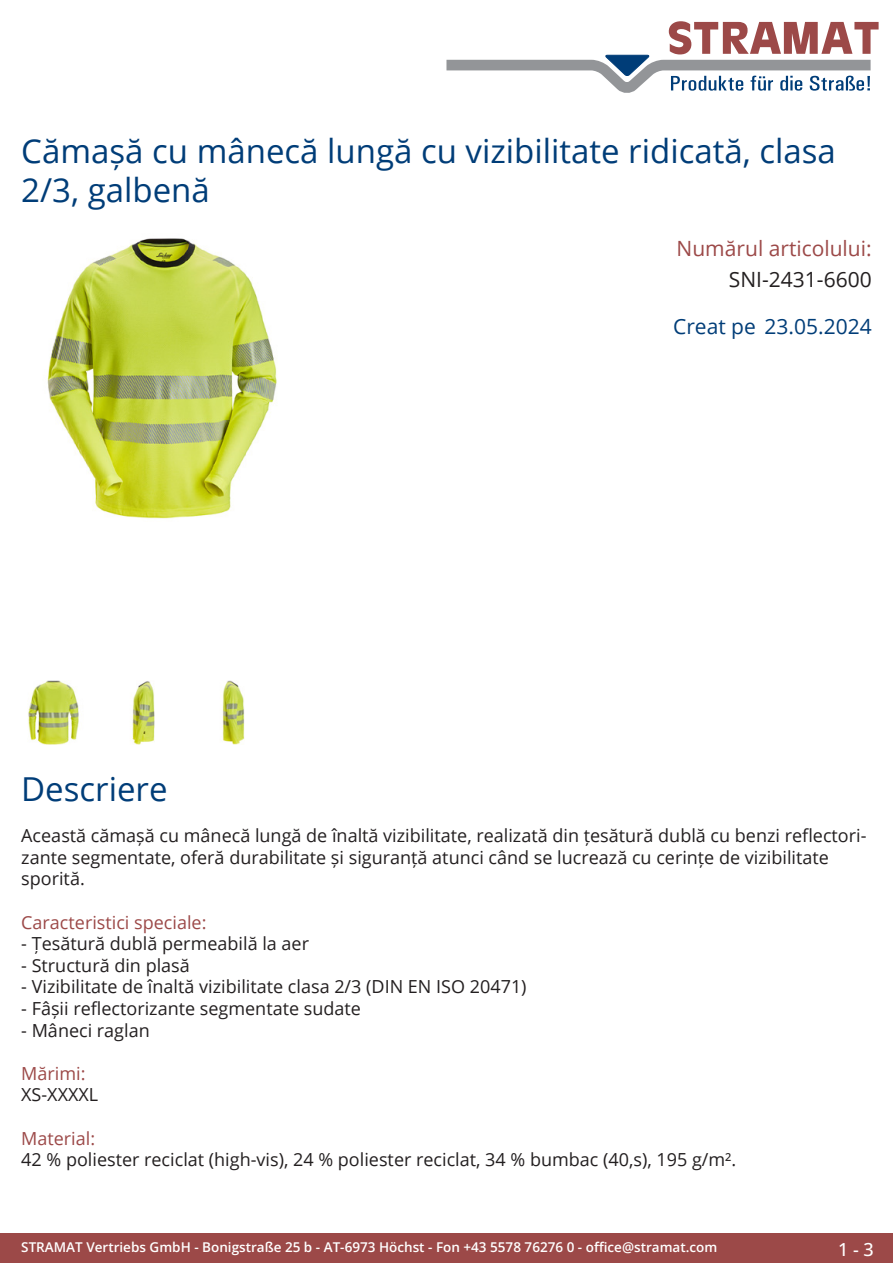
<style>
.page{position:relative;width:893px;height:1263px;background:#fff}
.page>*{position:absolute;margin:0;border:0;box-sizing:border-box;transform-origin:0 0}
.Produkttitel{font:33px/39.6px "Open Sans";color:#003d78}
.TechDaten_Überschrif{font:21px "Open Sans";color:#9c4948}
.Erstellungsdatum{font:21px "Open Sans";color:#003d78}
.TechDaten_Inhalt{font:21px "Open Sans";color:#231f20}
.Beschreibung_Text{font:18px/21.6px "Open Sans";color:#231f20}
.Beschreibung_Text-2{font:18px "Open Sans";color:#9c4948}
.t1{font:500 18px "Open Sans";color:#fff}
.t2{font:600 13.5px "Open Sans";color:#fff}
.s1{color:#9c4948}
</style>
<div class="page">
<div style="left:0;top:1233px;width:893px;height:30px;background:#9c4948"></div>
<svg style="left:446px;top:21px;width:433px;height:72px"></svg>
<img style="left:47px;top:238px;width:230px;height:281px">
<img style="left:28px;top:680px;width:51px;height:64px">
<img style="left:132px;top:681px;width:23px;height:63px">
<img style="left:222px;top:680px;width:23px;height:64px">
<p class="Produkttitel" style="left:21px;top:130px;width:816px">Cămașă cu mânecă lungă cu vizibilitate ridicată, clasa<br>2/3, galbenă</p>
<p class="TechDaten_Überschrif" style="left:677px;top:234px;width:197px">Numărul articolului:</p>
<p class="TechDaten_Inhalt" style="left:729px;top:265px;width:144px">SNI-2431-6600</p>
<p class="Erstellungsdatum" style="left:673px;top:312px;width:200px">Creat pe 23.05.2024</p>
<p class="Produkttitel" style="left:21px;top:768px;width:148px">Descriere</p>
<p class="Beschreibung_Text" style="left:21px;top:824px;width:847px">Această cămașă cu mânecă lungă de înaltă vizibilitate, realizată din țesătură dublă cu benzi reflectori&shy;zante segmentate, oferă durabilitate și siguranță atunci când se lucrează cu cerințe de vizibilitate sporită.</p>
<p class="Beschreibung_Text-2" style="left:21px;top:910px;width:187px">Caracteristici speciale:</p>
<p class="Beschreibung_Text" style="left:21px;top:932px;width:289px">- Țesătură dublă permeabilă la aer</p>
<p class="Beschreibung_Text" style="left:21px;top:954px;width:170px">- Structură din plasă</p>
<p class="Beschreibung_Text" style="left:21px;top:975px;width:507px">- Vizibilitate de înaltă vizibilitate clasa 2/3 (DIN EN ISO 20471)</p>
<p class="Beschreibung_Text" style="left:21px;top:997px;width:341px">- Fâșii reflectorizante segmentate sudate</p>
<p class="Beschreibung_Text" style="left:21px;top:1019px;width:130px">- Mâneci raglan</p>
<p class="Beschreibung_Text" style="left:21px;top:1062px;width:78px"><span class="s1">Mărimi:<br></span>XS-XXXXL</p>
<p class="Beschreibung_Text" style="left:21px;top:1127px;width:716px"><span class="s1">Material:<br></span>42 % poliester reciclat (high-vis), 24 % poliester reciclat, 34 % bumbac (40,s), 195 g/m².</p>
<p class="t2" style="left:21px;top:1238px;width:698px">STRAMAT Vertriebs GmbH - Bonigstraße 25 b - AT-6973 Höchst - Fon +43 5578 76276 0 - office@stramat.com</p>
<p class="t1" style="left:838px;top:1237px;width:37px">1 - 3</p>
</div>
